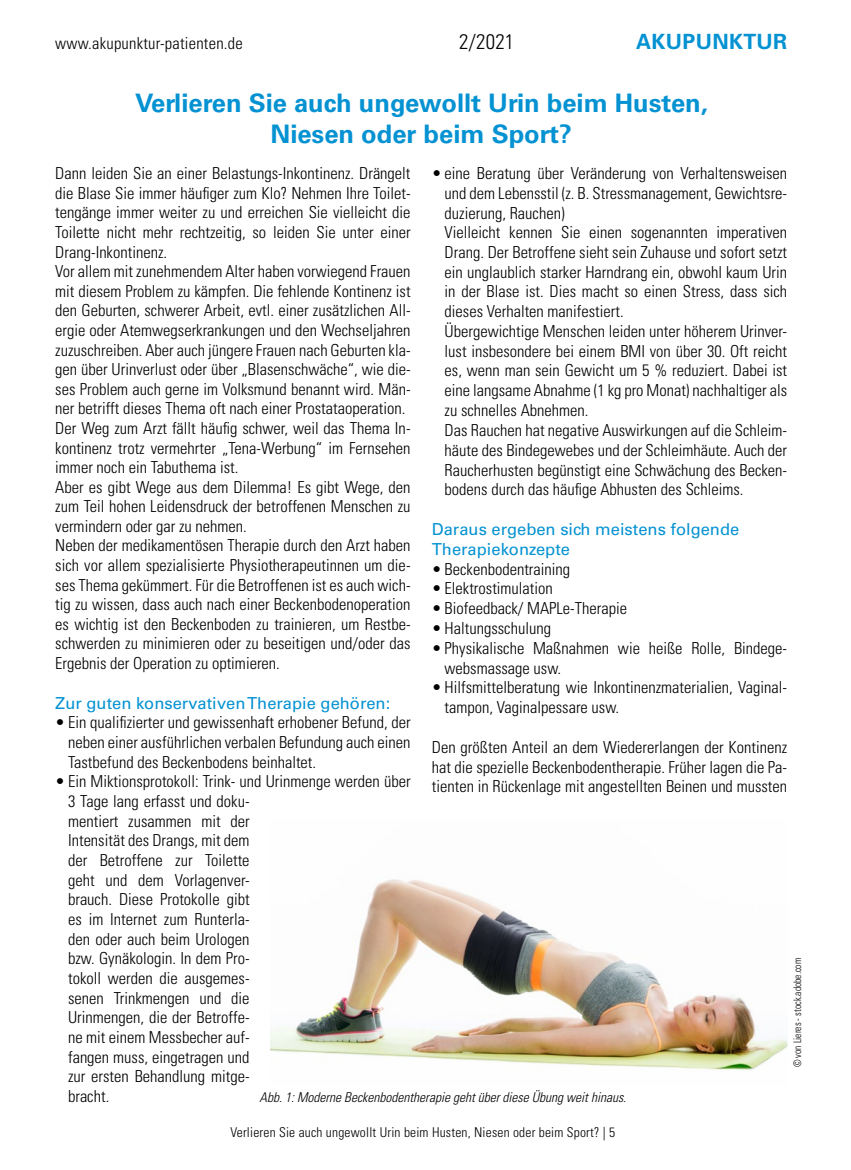
<style>
.page{position:relative;width:851px;height:1170px;background:#fff}
.page>*{position:absolute;margin:0;border:0;box-sizing:border-box;transform-origin:0 0}
.HL{font:700 25.5px/30.6px "Univers LT Std";color:#0492d2;text-align:center}
.t1{font:700 21px "Univers LT Std";letter-spacing:.015em;color:#0492d2}
.t2{font:300 condensed 21px "Univers LT Std";color:#000}
.Copy{font:300 condensed 16.5px/19.6px "Univers LT Std";color:#000;text-align:justify}
.ü1{font:16.5px/19.8px "Univers LT Std";color:#0492d2}
.t3{font:300 condensed 13.5px "Univers LT Std";letter-spacing:.015em;color:#000}
.BU{font:italic 300 condensed 13.5px "Univers LT Std";color:#000}
.Quellen{font:300 condensed 10.5px "Univers LT Std";color:#000;scale:.91 1}
</style>
<div class="page">
<img style="left:271px;top:879px;width:516px;height:191px">
<p class="Copy" style="left:55px;top:34px;width:189px">www.akupunktur-patienten.de</p>
<p class="t2" style="left:459px;top:29px;width:57px">2/2021</p>
<p class="t1" style="left:636px;top:30px;width:153px">AKUPUNKTUR</p>
<p class="HL" style="left:135px;top:88px;width:574px">Verlieren Sie auch ungewollt Urin beim Husten,<br>Niesen oder beim Sport?</p>
<p class="Copy" style="left:55px;top:164px;width:357px">Dann leiden Sie an einer Belastungs-Inkontinenz. Drängelt die Blase Sie immer häufiger zum Klo? Nehmen Ihre Toilet&shy;tengänge immer weiter zu und erreichen Sie vielleicht die Toilette nicht mehr rechtzeitig, so leiden Sie unter einer Drang-Inkontinenz.</p>
<p class="Copy" style="left:55px;top:262px;width:357px">Vor allem mit zunehmendem Alter haben vorwiegend Frauen mit diesem Problem zu kämpfen. Die fehlende Kontinenz ist den Geburten, schwerer Arbeit, evtl. einer zusätzlichen All&shy;ergie oder Atemwegserkrankungen und den Wechseljahren zuzuschreiben. Aber auch jüngere Frauen nach Geburten kla&shy;gen über Urinverlust oder über „Blasenschwäche“, wie die&shy;ses Problem auch gerne im Volksmund benannt wird. Män&shy;ner betrifft dieses Thema oft nach einer Prostataoperation.</p>
<p class="Copy" style="left:55px;top:418px;width:357px">Der Weg zum Arzt fällt häufig schwer, weil das Thema In&shy;kontinenz trotz vermehrter „Tena-Werbung“ im Fernsehen immer noch ein Tabuthema ist.</p>
<p class="Copy" style="left:55px;top:477px;width:357px">Aber es gibt Wege aus dem Dilemma! Es gibt Wege, den zum Teil hohen Leidensdruck der betroffenen Menschen zu vermindern oder gar zu nehmen.</p>
<p class="Copy" style="left:55px;top:535px;width:357px">Neben der medikamentösen Therapie durch den Arzt haben sich vor allem spezialisierte Physiotherapeutinnen um die&shy;ses Thema gekümmert. Für die Betroffenen ist es auch wich&shy;tig zu wissen, dass auch nach einer Beckenbodenoperation es wichtig ist den Beckenboden zu trainieren, um Restbe&shy;schwerden zu minimieren oder zu beseitigen und/oder das Ergebnis der Operation zu optimieren.</p>
<p class="ü1" style="left:55px;top:693px;width:336px">Zur guten konservativen Therapie gehören:</p>
<p class="Copy" style="left:68px;top:712px;width:344px;text-indent:-13px">• Ein qualifizierter und gewissenhaft erhobener Befund, der neben einer ausführlichen verbalen Befundung auch einen Tastbefund des Beckenbodens beinhaltet.</p>
<p class="Copy" style="left:68px;top:771px;width:344px;text-align:left;text-indent:-13px">• Ein Miktionsprotokoll: Trink- und Urinmenge werden über<br>3 Tage lang erfasst und doku-<br>mentiert zusammen mit der<br>Intensität des Drangs, mit dem<br>der Betroffene zur Toilette<br>geht und dem Vorlagenver-<br>brauch. Diese Protokolle gibt<br>es im Internet zum Runterla-<br>den oder auch beim Urologen<br>bzw. Gynäkologin. In dem Pro-<br>tokoll werden die ausgemes-<br>senen Trinkmengen und die<br>Urinmengen, die der Betroffe-<br>ne mit einem Messbecher auf-<br>fangen muss, eingetragen und<br>zur ersten Behandlung mitge-<br>bracht.</p>
<p class="Copy" style="left:444px;top:164px;width:344px;text-indent:-13px">• eine Beratung über Veränderung von Verhaltensweisen und dem Lebensstil (z. B. Stressmanagement, Gewichtsre&shy;duzierung, Rauchen)</p>
<p class="Copy" style="left:444px;top:223px;width:344px">Vielleicht kennen Sie einen sogenannten imperativen Drang. Der Betroffene sieht sein Zuhause und sofort setzt ein unglaublich starker Harndrang ein, obwohl kaum Urin in der Blase ist. Dies macht so einen Stress, dass sich dieses Verhalten manifestiert.</p>
<p class="Copy" style="left:444px;top:321px;width:344px">Übergewichtige Menschen leiden unter höherem Urinver&shy;lust insbesondere bei einem BMI von über 30. Oft reicht es, wenn man sein Gewicht um 5 % reduziert. Dabei ist eine langsame Abnahme (1 kg pro Monat) nachhaltiger als zu schnelles Abnehmen.</p>
<p class="Copy" style="left:444px;top:420px;width:344px">Das Rauchen hat negative Auswirkungen auf die Schleim&shy;häute des Bindegewebes und der Schleimhäute. Auch der Raucherhusten begünstigt eine Schwächung des Becken&shy;bodens durch das häufige Abhusten des Schleims.</p>
<p class="ü1" style="left:432px;top:519px;width:309px">Daraus ergeben sich meistens folgende<br>Therapiekonzepte</p>
<p class="Copy" style="left:432px;top:559px;width:140px">• Beckenbodentraining</p>
<p class="Copy" style="left:432px;top:578px;width:122px">• Elektrostimulation</p>
<p class="Copy" style="left:432px;top:598px;width:197px">• Biofeedback/ MAPLe-Therapie</p>
<p class="Copy" style="left:432px;top:618px;width:121px">• Haltungsschulung</p>
<p class="Copy" style="left:444px;top:638px;width:344px;text-indent:-13px">• Physikalische Maßnahmen wie heiße Rolle, Bindege&shy;websmassage usw.</p>
<p class="Copy" style="left:444px;top:677px;width:343px;text-indent:-13px">• Hilfsmittelberatung wie Inkontinenzmaterialien, Vaginal&shy;tampon, Vaginalpessare usw.</p>
<p class="Copy" style="left:432px;top:737px;width:357px">Den größten Anteil an dem Wiedererlangen der Kontinenz hat die spezielle Beckenbodentherapie. Früher lagen die Pa&shy;tienten in Rückenlage mit angestellten Beinen und mussten</p>
<p class="Quellen" style="left:790px;top:1067px;width:122px;rotate:-90deg">© von Lieres - stock.adobe.com</p>
<p class="BU" style="left:259px;top:1089px;width:368px">Abb. 1: Moderne Beckenbodentherapie geht über diese Übung weit hinaus.</p>
<p class="t3" style="left:230px;top:1124px;width:386px">Verlieren Sie auch ungewollt Urin beim Husten, Niesen oder beim Sport? | 5</p>
</div>
